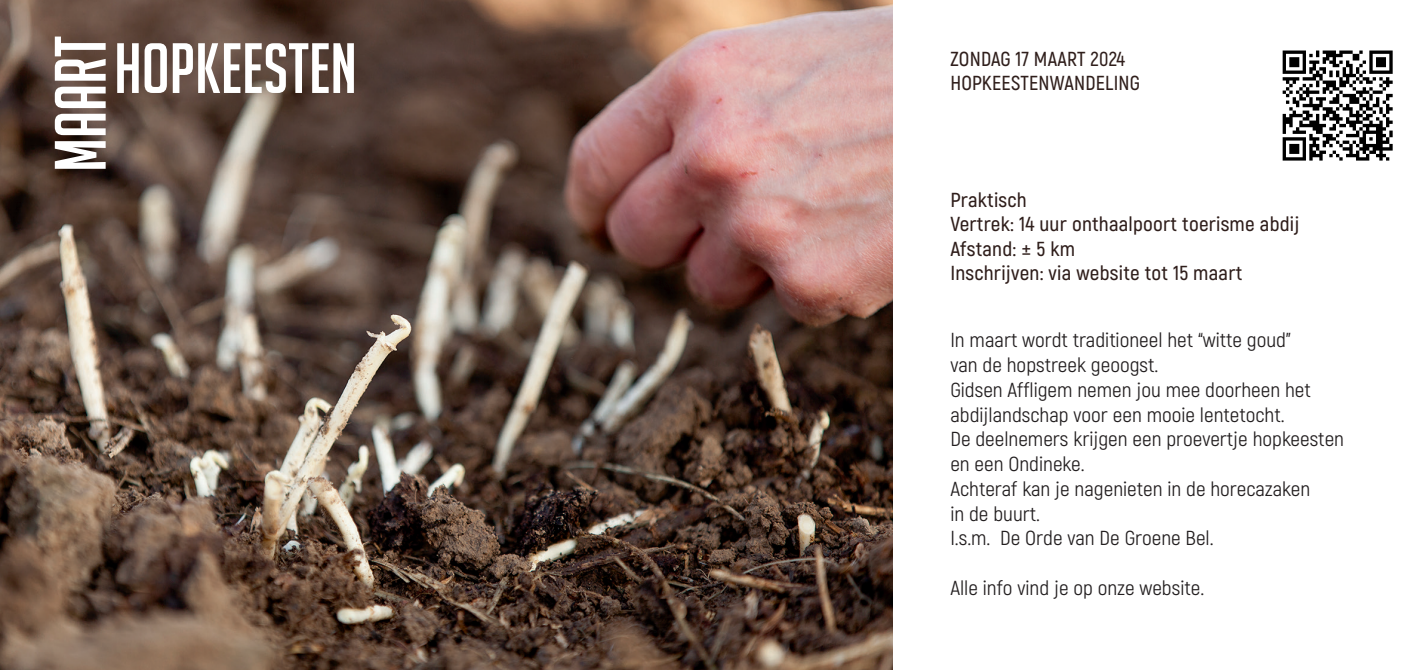
<style>
.page{position:relative;width:1416px;height:670px;background:#fff}
.page>*{position:absolute;margin:0;border:0;box-sizing:border-box;transform-origin:0 0}
.t1{font:70.88px "Big Noodle Titling";color:#fff}
.t2{font:69.3px "Big Noodle Titling";color:#fff}
.t3{font:20.25px/24.8px "Akrobat";color:#231f20;scale:1.05 1}
.t4{font:600 20.25px/24.3px "Akrobat";letter-spacing:.01em;color:#2f1e1b;scale:1.05 1}
.t5{font:600 20.25px/24.3px "Akrobat";letter-spacing:.01em;color:#2f1e1b}
</style>
<div class="page">
<img style="left:0;top:0;width:893px;height:670px">
<svg style="left:1283px;top:50px;width:110px;height:111px"></svg>
<h1 class="t1" style="left:42px;top:172px;width:138px;rotate:-90deg">MAART</h1>
<h2 class="t2" style="left:114px;top:31px;width:244px">HOPKEESTEN</h2>
<p class="t5" style="left:950px;top:46px;width:191px">ZONDAG 17 MAART 2024<br>HOPKEESTENWANDELING</p>
<p class="t4" style="left:950px;top:188px;width:334px">Praktisch<br>Vertrek: 14 uur onthaalpoort toerisme abdij<br>Afstand: ± 5 km<br>Inschrijven: via website tot 15 maart</p>
<p class="t3" style="left:950px;top:328px;width:376px">In maart wordt traditioneel het “witte goud”<br>van de hopstreek geoogst.<br>Gidsen Affligem nemen jou mee doorheen het abdijlandschap voor een mooie lentetocht.<br>De deelnemers krijgen een proevertje hopkeesten en een Ondineke.<br>Achteraf kan je nagenieten in de horecazaken<br>in de buurt.<br>I.s.m. De Orde van De Groene Bel.</p>
<p class="t3" style="left:950px;top:575px;width:243px">Alle info vind je op onze website.</p>
</div>
